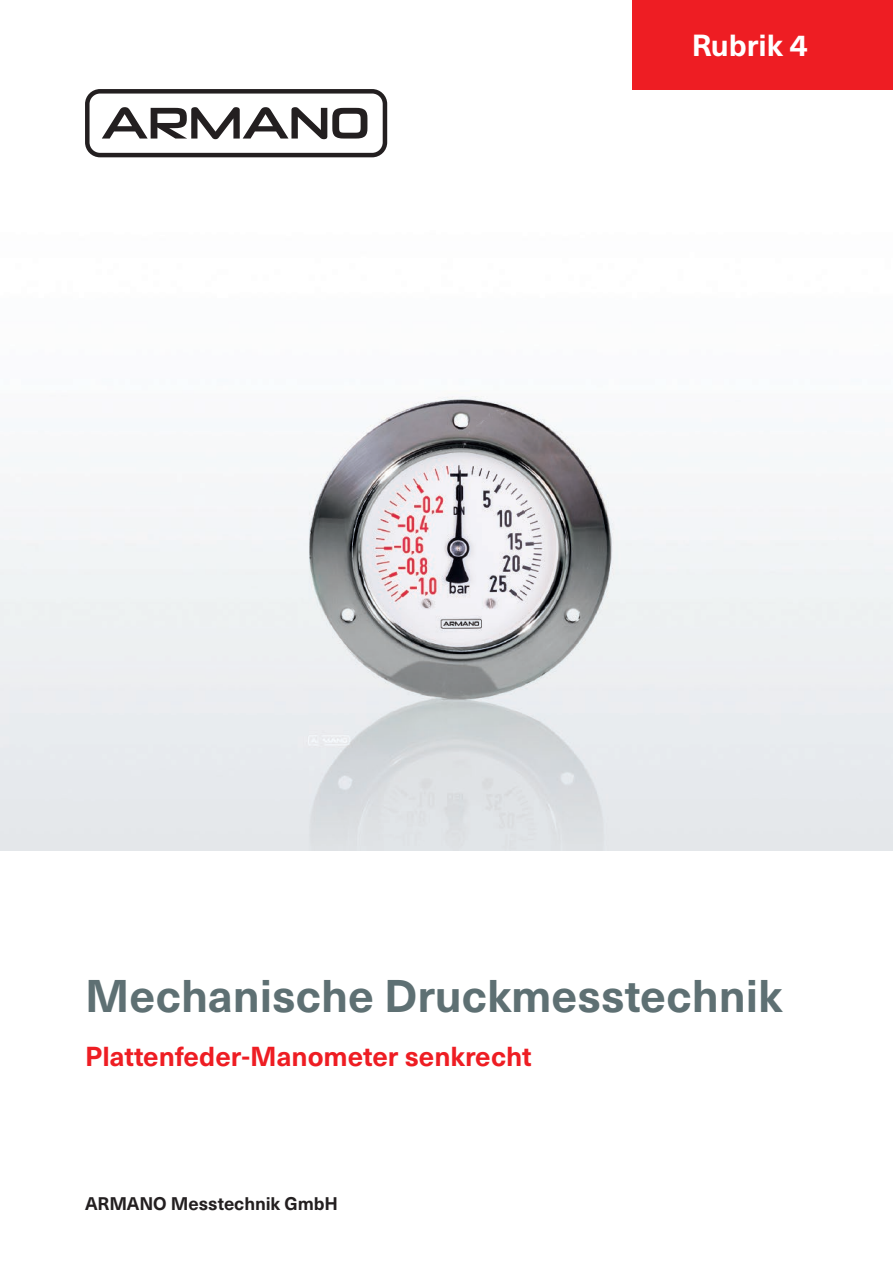
<style>
.page{position:relative;width:893px;height:1263px;background:#fff}
.page>*{position:absolute;margin:0;border:0;box-sizing:border-box;transform-origin:0 0}
.t1{font:700 45px "Neue Haas Unica W1 G";color:#5e7073}
.t2{font:700 30px "Neue Haas Unica W1 G";color:#fff}
.t3{font:700 27px "Neue Haas Unica W1 G";color:#ee1d23}
.t4{font:700 18px "Neue Haas Unica W1 G";letter-spacing:-.005em;color:#231f20}
</style>
<div class="page">
<img style="left:0;top:104px;width:893px;height:746px">
<div style="left:85px;top:89px;width:302px;height:68px;border:4px solid #231f20;border-radius:13px"></div>
<svg style="left:102px;top:107px;width:265px;height:32px"></svg>
<div style="left:633px;top:0;width:260px;height:89px;background:#ee1d23"></div>
<p class="t2" style="left:692px;top:23px;width:118px">Rubrik 4</p>
<h1 class="t1" style="left:85px;top:962px;width:699px">Mechanische Druckmesstechnik</h1>
<p class="t3" style="left:85px;top:1036px;width:448px">Plattenfeder-Manometer senkrecht</p>
<p class="t4" style="left:85px;top:1190px;width:254px">ARMANO Messtechnik GmbH</p>
</div>
